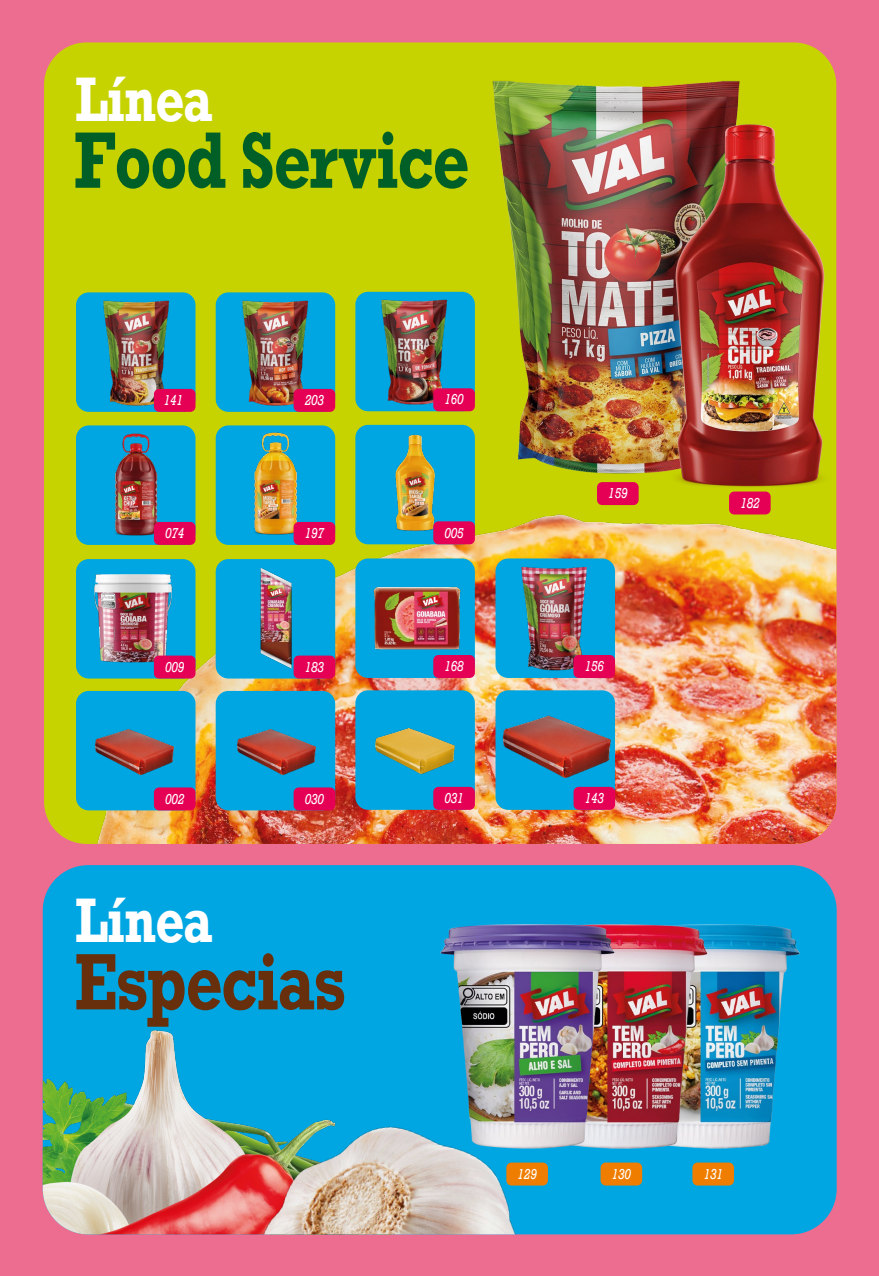
<style>
.page{position:relative;width:879px;height:1276px;background:#fff}
.page>*{position:absolute;margin:0;border:0;box-sizing:border-box;transform-origin:0 0}
.t1{font:700 75px "Rockwell";letter-spacing:-.02em;color:#005f27;scale:.8 1}
.t2{font:700 75px "Rockwell";letter-spacing:-.02em;color:#672f0c;scale:.8 1}
.t3{font:700 59.1px "Rockwell";letter-spacing:-.02em;color:#fff;scale:.8 1}
.t4{font:italic 13.5px "Rockwell";color:#fff;scale:.8 1}
</style>
<div class="page">
<div style="left:0;top:0;width:878px;height:1276px;background:#ed6d91"></div>
<div style="left:44px;top:42px;width:792px;height:802px;background:#c6d300;border-radius:42px"></div>
<div style="left:43px;top:865px;width:793px;height:369px;background:#00a6e2;border-radius:45px"></div>
<img style="left:62px;top:506px;width:774px;height:338px">
<img style="left:43px;top:1030px;width:197px;height:204px">
<img style="left:240px;top:1122px;width:75px;height:112px">
<div style="left:76px;top:292px;width:119px;height:120px;background:#00a6e2;border-radius:13px"></div>
<div style="left:216px;top:292px;width:119px;height:120px;background:#00a6e2;border-radius:13px"></div>
<div style="left:355px;top:292px;width:120px;height:119px;background:#00a6e2;border-radius:13px"></div>
<div style="left:76px;top:425px;width:119px;height:120px;background:#00a6e2;border-radius:13px"></div>
<div style="left:216px;top:425px;width:119px;height:120px;background:#00a6e2;border-radius:13px"></div>
<div style="left:355px;top:425px;width:120px;height:119px;background:#00a6e2;border-radius:13px"></div>
<div style="left:76px;top:559px;width:119px;height:119px;background:#00a6e2;border-radius:13px"></div>
<div style="left:216px;top:559px;width:119px;height:119px;background:#00a6e2;border-radius:13px"></div>
<div style="left:355px;top:558px;width:120px;height:120px;background:#00a6e2;border-radius:13px"></div>
<div style="left:76px;top:691px;width:119px;height:119px;background:#00a6e2;border-radius:13px"></div>
<div style="left:216px;top:691px;width:119px;height:119px;background:#00a6e2;border-radius:13px"></div>
<div style="left:355px;top:690px;width:120px;height:120px;background:#00a6e2;border-radius:13px"></div>
<div style="left:495px;top:558px;width:120px;height:120px;background:#00a6e2;border-radius:13px"></div>
<img style="left:94px;top:728px;width:80px;height:77px">
<img style="left:236px;top:728px;width:80px;height:47px">
<img style="left:375px;top:727px;width:93px;height:63px">
<img style="left:103px;top:300px;width:87px;height:107px">
<img style="left:410px;top:81px;width:330px;height:402px">
<img style="left:381px;top:298px;width:87px;height:109px">
<img style="left:242px;top:300px;width:88px;height:106px">
<img style="left:115px;top:433px;width:43px;height:106px">
<img style="left:254px;top:432px;width:43px;height:103px">
<img style="left:395px;top:429px;width:74px;height:102px">
<img style="left:542px;top:100px;width:337px;height:413px">
<img style="left:79px;top:563px;width:94px;height:109px">
<img style="left:260px;top:567px;width:32px;height:102px">
<img style="left:373px;top:587px;width:88px;height:70px">
<img style="left:521px;top:566px;width:66px;height:105px">
<img style="left:481px;top:671px;width:148px;height:148px">
<img style="left:832px;top:824px;width:47px;height:424px">
<img style="left:739px;top:824px;width:93px;height:411px">
<img style="left:315px;top:824px;width:424px;height:411px">
<div style="left:154px;top:389px;width:41px;height:23px;background:#e50056;border-radius:5px"></div>
<div style="left:293px;top:389px;width:42px;height:23px;background:#e50056;border-radius:5px"></div>
<div style="left:433px;top:388px;width:42px;height:23px;background:#e50056;border-radius:5px"></div>
<div style="left:154px;top:522px;width:41px;height:23px;background:#e50056;border-radius:5px"></div>
<div style="left:293px;top:522px;width:42px;height:23px;background:#e50056;border-radius:5px"></div>
<div style="left:433px;top:521px;width:42px;height:23px;background:#e50056;border-radius:5px"></div>
<div style="left:597px;top:482px;width:41px;height:23px;background:#e50056;border-radius:5px"></div>
<div style="left:729px;top:491px;width:41px;height:23px;background:#e50056;border-radius:5px"></div>
<div style="left:154px;top:655px;width:41px;height:23px;background:#e50056;border-radius:5px"></div>
<div style="left:293px;top:655px;width:42px;height:23px;background:#e50056;border-radius:5px"></div>
<div style="left:433px;top:655px;width:42px;height:23px;background:#e50056;border-radius:5px"></div>
<div style="left:573px;top:655px;width:42px;height:23px;background:#e50056;border-radius:5px"></div>
<div style="left:154px;top:787px;width:41px;height:23px;background:#e50056;border-radius:5px"></div>
<div style="left:293px;top:787px;width:42px;height:23px;background:#e50056;border-radius:5px"></div>
<div style="left:433px;top:787px;width:42px;height:23px;background:#e50056;border-radius:5px"></div>
<div style="left:573px;top:787px;width:42px;height:23px;background:#e50056;border-radius:5px"></div>
<div style="left:506px;top:1162px;width:42px;height:23px;background:#ef7d00;border-radius:5px"></div>
<div style="left:600px;top:1162px;width:42px;height:23px;background:#ef7d00;border-radius:5px"></div>
<div style="left:692px;top:1162px;width:42px;height:23px;background:#ef7d00;border-radius:5px"></div>
<h2 class="t3" style="left:75px;top:61px;width:174px">Línea</h2>
<h1 class="t1" style="left:74px;top:112px;width:495px">Food Service</h1>
<p class="t4" style="left:164px;top:392px;width:25px">141</p>
<p class="t4" style="left:305px;top:392px;width:25px">203</p>
<p class="t4" style="left:444px;top:391px;width:25px">160</p>
<p class="t4" style="left:165px;top:525px;width:25px">074</p>
<p class="t4" style="left:305px;top:525px;width:25px">197</p>
<p class="t4" style="left:444px;top:524px;width:25px">005</p>
<p class="t4" style="left:608px;top:485px;width:25px">159</p>
<p class="t4" style="left:165px;top:658px;width:25px">009</p>
<p class="t4" style="left:305px;top:658px;width:25px">183</p>
<p class="t4" style="left:444px;top:658px;width:25px">168</p>
<p class="t4" style="left:584px;top:658px;width:25px">156</p>
<p class="t4" style="left:165px;top:790px;width:25px">002</p>
<p class="t4" style="left:305px;top:790px;width:25px">030</p>
<p class="t4" style="left:444px;top:789px;width:25px">031</p>
<p class="t4" style="left:585px;top:789px;width:25px">143</p>
<h2 class="t3" style="left:75px;top:882px;width:174px">Línea</h2>
<h1 class="t2" style="left:74px;top:933px;width:341px">Especias</h1>
<p class="t4" style="left:740px;top:494px;width:25px">182</p>
<p class="t4" style="left:517px;top:1165px;width:25px">129</p>
<p class="t4" style="left:612px;top:1165px;width:25px">130</p>
<p class="t4" style="left:703px;top:1165px;width:25px">131</p>
</div>
